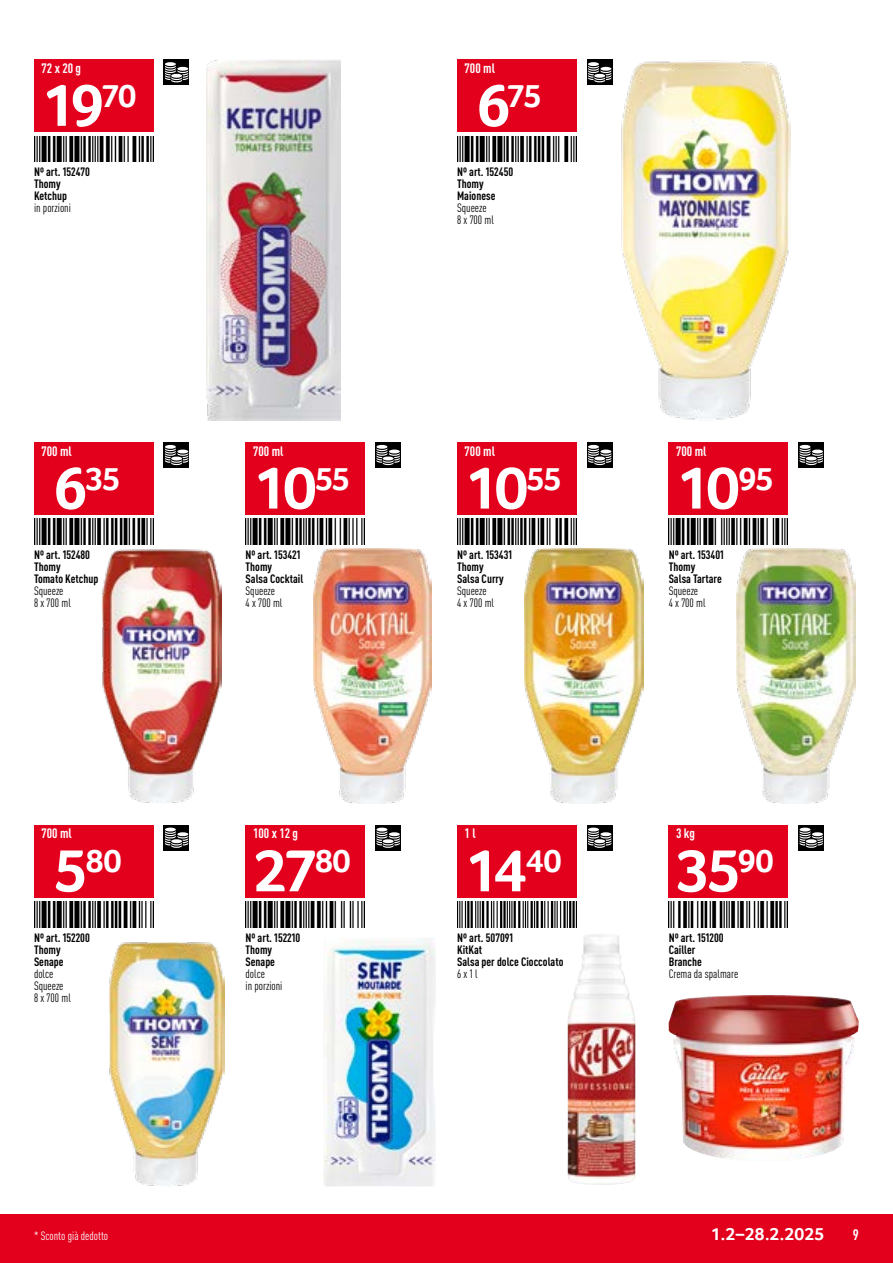
<style>
.page{position:relative;width:893px;height:1263px;background:#fff}
.page>*{position:absolute;margin:0;border:0;box-sizing:border-box;transform-origin:0 0}
.Preis_weiss{font:700 61.5px "Transgourmet";letter-spacing:-.065em;color:#fff}
.Preis_weiss-2{font:700 33.3px "Transgourmet";color:#fff}
.t1{font:700 18px "Transgourmet";letter-spacing:.01em;color:#fff}
.t2{font:700 condensed 15px "DINOT";color:#fff}
.Unit_weiss{font:700 condensed 13.5px "DINOT";color:#fff}
.t3{font:700 condensed 12px/12px "DINOT";color:#000}
.t4{font:condensed 12px "DINOT";color:#000}
.t5{font:condensed 12px "DINOT";color:#fff}
.s1{font-size:61.5px}
</style>
<div class="page">
<div style="left:0;top:1214px;width:893px;height:49px;background:#e3001d"></div>
<img style="left:206px;top:60px;width:134px;height:361px">
<img style="left:621px;top:61px;width:170px;height:359px">
<img style="left:101px;top:549px;width:120px;height:254px">
<img style="left:313px;top:549px;width:119px;height:255px">
<img style="left:525px;top:549px;width:118px;height:255px">
<img style="left:736px;top:549px;width:119px;height:255px">
<img style="left:109px;top:942px;width:115px;height:244px">
<img style="left:323px;top:938px;width:113px;height:248px">
<img style="left:567px;top:934px;width:68px;height:251px">
<img style="left:669px;top:995px;width:185px;height:165px">
<div style="left:34px;top:60px;width:119px;height:72px;background:#e3001d"></div>
<div style="left:164px;top:60px;width:25px;height:25px;background:#000"></div>
<svg style="left:165px;top:62px;width:23px;height:20px"></svg>
<img style="left:34px;top:136px;width:119px;height:26px">
<div style="left:457px;top:60px;width:119px;height:72px;background:#e3001d"></div>
<div style="left:587px;top:60px;width:25px;height:25px;background:#000"></div>
<svg style="left:588px;top:62px;width:23px;height:20px"></svg>
<img style="left:457px;top:136px;width:119px;height:26px">
<div style="left:34px;top:442px;width:119px;height:72px;background:#e3001d"></div>
<div style="left:164px;top:442px;width:25px;height:26px;background:#000"></div>
<svg style="left:165px;top:445px;width:23px;height:20px"></svg>
<img style="left:34px;top:519px;width:119px;height:25px">
<div style="left:246px;top:442px;width:119px;height:72px;background:#e3001d"></div>
<div style="left:375px;top:442px;width:26px;height:26px;background:#000"></div>
<svg style="left:376px;top:445px;width:24px;height:20px"></svg>
<img style="left:246px;top:519px;width:119px;height:25px">
<div style="left:457px;top:442px;width:119px;height:72px;background:#e3001d"></div>
<div style="left:587px;top:442px;width:25px;height:26px;background:#000"></div>
<svg style="left:588px;top:445px;width:23px;height:20px"></svg>
<img style="left:457px;top:519px;width:119px;height:25px">
<div style="left:669px;top:442px;width:119px;height:72px;background:#e3001d"></div>
<div style="left:798px;top:442px;width:26px;height:26px;background:linear-gradient(to right,#020202,#000)"></div>
<svg style="left:800px;top:445px;width:23px;height:20px"></svg>
<img style="left:669px;top:519px;width:119px;height:25px">
<div style="left:34px;top:825px;width:119px;height:72px;background:#e3001d"></div>
<div style="left:164px;top:825px;width:25px;height:25px;background:#000"></div>
<svg style="left:165px;top:828px;width:23px;height:20px"></svg>
<img style="left:34px;top:901px;width:119px;height:26px">
<div style="left:246px;top:825px;width:119px;height:72px;background:#e3001d"></div>
<div style="left:375px;top:825px;width:26px;height:25px;background:#000"></div>
<svg style="left:376px;top:828px;width:24px;height:20px"></svg>
<img style="left:246px;top:901px;width:119px;height:26px">
<div style="left:457px;top:825px;width:119px;height:72px;background:#e3001d"></div>
<div style="left:587px;top:825px;width:25px;height:25px;background:#000"></div>
<svg style="left:588px;top:828px;width:23px;height:20px"></svg>
<img style="left:457px;top:901px;width:119px;height:26px">
<div style="left:669px;top:825px;width:119px;height:72px;background:#e3001d"></div>
<svg style="left:798px;top:825px;width:26px;height:25px"></svg>
<svg style="left:800px;top:828px;width:23px;height:20px"></svg>
<img style="left:669px;top:901px;width:119px;height:26px">
<p class="Unit_weiss" style="left:41px;top:60px;width:41px">72 x 20 g</p>
<p class="Preis_weiss" style="left:42px;top:69px;width:96px">19<sup>70</sup></p>
<p class="t3" style="left:34px;top:166px;width:57px">Nº art. 152470</p>
<p class="t3" style="left:34px;top:178px;width:35px">Thomy<br>Ketchup</p>
<p class="t4" style="left:34px;top:201px;width:38px">in porzioni</p>
<p class="Unit_weiss" style="left:41px;top:443px;width:32px">700 ml</p>
<p class="Preis_weiss-2" style="left:54px;top:459px;width:68px"><span class="s1">6</span>35</p>
<p class="t3" style="left:34px;top:548px;width:58px">Nº art. 152480</p>
<p class="t3" style="left:34px;top:560px;width:66px">Thomy<br>Tomato Ketchup</p>
<p class="t4" style="left:34px;top:584px;width:31px">Squeeze</p>
<p class="t4" style="left:34px;top:596px;width:38px">8 x 700 ml</p>
<p class="Unit_weiss" style="left:41px;top:825px;width:32px">700 ml</p>
<p class="Preis_weiss-2" style="left:54px;top:841px;width:69px"><span class="s1">5</span>80</p>
<p class="t3" style="left:34px;top:931px;width:57px">Nº art. 152200</p>
<p class="t3" style="left:34px;top:943px;width:31px">Thomy<br>Senape</p>
<p class="t4" style="left:34px;top:966px;width:21px">dolce</p>
<p class="t4" style="left:34px;top:978px;width:31px">Squeeze</p>
<p class="t4" style="left:34px;top:990px;width:38px">8 x 700 ml</p>
<p class="Unit_weiss" style="left:253px;top:443px;width:32px">700 ml</p>
<p class="Preis_weiss" style="left:253px;top:451px;width:99px">10<sup>55</sup></p>
<p class="t3" style="left:246px;top:548px;width:56px">Nº art. 153421</p>
<p class="t3" style="left:246px;top:560px;width:59px">Thomy<br>Salsa Cocktail</p>
<p class="t4" style="left:246px;top:584px;width:31px">Squeeze</p>
<p class="t4" style="left:246px;top:596px;width:38px">4 x 700 ml</p>
<p class="Unit_weiss" style="left:253px;top:825px;width:47px">100 x 12 g</p>
<p class="Preis_weiss" style="left:253px;top:834px;width:99px">27<sup>80</sup></p>
<p class="t3" style="left:246px;top:931px;width:56px">Nº art. 152210</p>
<p class="t3" style="left:246px;top:943px;width:31px">Thomy<br>Senape</p>
<p class="t4" style="left:246px;top:966px;width:21px">dolce</p>
<p class="t4" style="left:246px;top:978px;width:38px">in porzioni</p>
<p class="Unit_weiss" style="left:465px;top:60px;width:32px">700 ml</p>
<p class="Preis_weiss-2" style="left:477px;top:76px;width:66px"><span class="s1">6</span>75</p>
<p class="t3" style="left:457px;top:166px;width:58px">Nº art. 152450</p>
<p class="t3" style="left:457px;top:178px;width:40px">Thomy<br>Maionese</p>
<p class="t4" style="left:457px;top:201px;width:31px">Squeeze</p>
<p class="t4" style="left:457px;top:213px;width:38px">8 x 700 ml</p>
<p class="Unit_weiss" style="left:465px;top:443px;width:32px">700 ml</p>
<p class="Preis_weiss" style="left:465px;top:451px;width:99px">10<sup>55</sup></p>
<p class="t3" style="left:457px;top:548px;width:57px">Nº art. 153431</p>
<p class="t3" style="left:457px;top:560px;width:48px">Thomy<br>Salsa Curry</p>
<p class="t4" style="left:457px;top:584px;width:31px">Squeeze</p>
<p class="t4" style="left:457px;top:596px;width:38px">4 x 700 ml</p>
<p class="Unit_weiss" style="left:465px;top:825px;width:13px">1 l</p>
<p class="Preis_weiss" style="left:465px;top:834px;width:99px">14<sup>40</sup></p>
<p class="t3" style="left:457px;top:931px;width:58px">Nº art. 507091</p>
<p class="t3" style="left:457px;top:943px;width:108px">KitKat<br>Salsa per dolce Cioccolato</p>
<p class="t4" style="left:457px;top:966px;width:22px">6 x 1 l</p>
<p class="Unit_weiss" style="left:676px;top:443px;width:32px">700 ml</p>
<p class="Preis_weiss" style="left:676px;top:451px;width:99px">10<sup>95</sup></p>
<p class="t3" style="left:669px;top:548px;width:57px">Nº art. 153401</p>
<p class="t3" style="left:669px;top:560px;width:55px">Thomy<br>Salsa Tartare</p>
<p class="t4" style="left:669px;top:584px;width:31px">Squeeze</p>
<p class="t4" style="left:669px;top:596px;width:38px">4 x 700 ml</p>
<p class="Unit_weiss" style="left:676px;top:825px;width:20px">3 kg</p>
<p class="Preis_weiss" style="left:676px;top:834px;width:99px">35<sup>90</sup></p>
<p class="t3" style="left:669px;top:931px;width:57px">Nº art. 151200</p>
<p class="t3" style="left:669px;top:943px;width:35px">Cailler<br>Branche</p>
<p class="t4" style="left:669px;top:966px;width:71px">Crema da spalmare</p>
<p class="t5" style="left:34px;top:1229px;width:76px">* Sconto già dedotto</p>
<p class="t1" style="left:711px;top:1224px;width:115px">1.2–28.2.2025</p>
<p class="t2" style="left:853px;top:1226px;width:8px">9</p>
</div>
